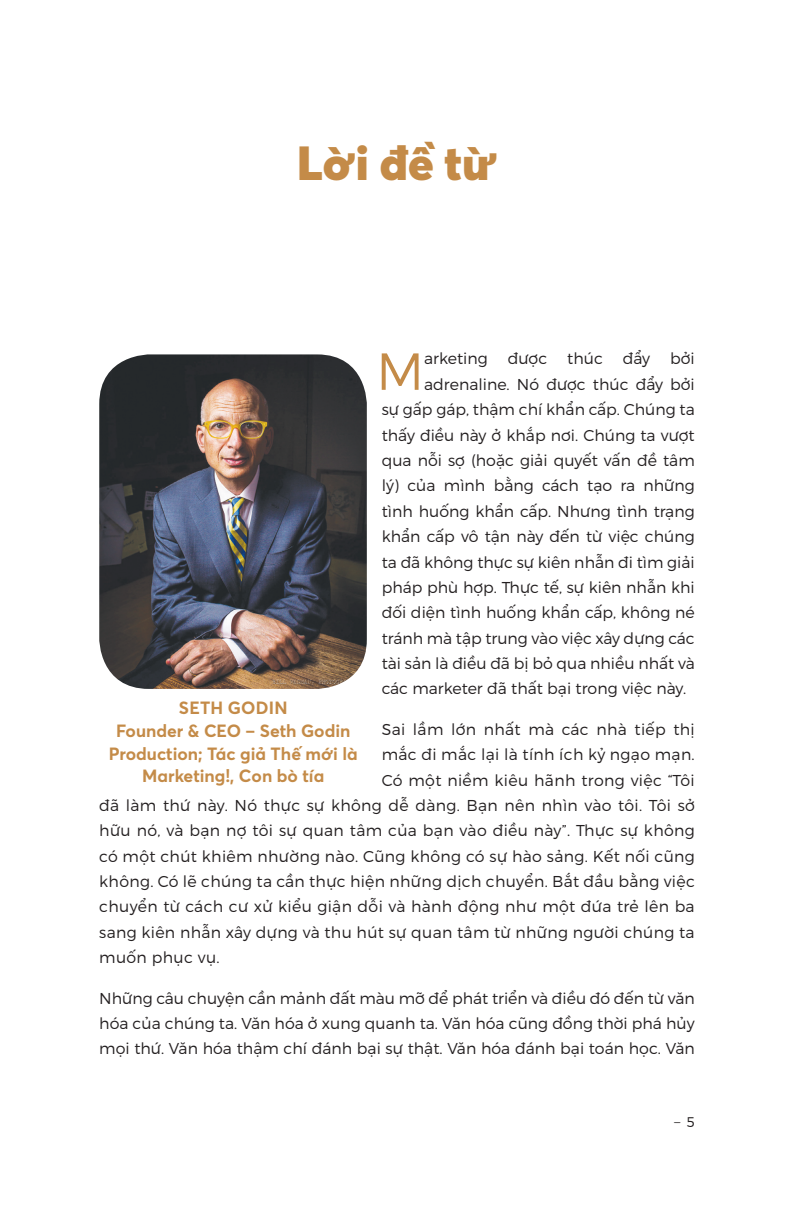
<style>
.page{position:relative;width:804px;height:1211px;background:#fff}
.page>*{position:absolute;margin:0;border:0;box-sizing:border-box;transform-origin:0 0}
.t1{font:300 51.98px "Montserrat";color:#c48b48}
.ten_chuong{font:900 47.25px "Averta Std CY";color:#c48b48}
.t2{font:700 17.5px/22.8px "Averta Std CY";color:#c48b48;text-align:center}
.t3{font:300 15.75px/25.4px "Montserrat";color:#231f20;text-align:justify}
.t4{font:300 15.75px "Montserrat";letter-spacing:.02em;color:#231f20}
.t5{font:14px "Garamond Premr Pro";color:#231f20}
.s1{font-family:"Montserrat";font-weight:300}
</style>
<div class="page">
<img style="left:99px;top:354px;width:268px;height:335px">
<p class="ten_chuong" style="left:297px;top:130px;width:201px">Lời đề từ</p>
<p class="t1" style="left:376px;top:334px;width:49px">M</p>
<p class="t3" style="left:424px;top:345px;width:65px">arketing</p>
<p class="t3" style="left:508px;top:345px;width:41px">được</p>
<p class="t3" style="left:567px;top:345px;width:37px">thúc</p>
<p class="t3" style="left:623px;top:345px;width:29px">đẩy</p>
<p class="t3" style="left:670px;top:345px;width:26px">bởi</p>
<p class="t3" style="left:424px;top:370px;width:272px">adrenaline. Nó được thúc đẩy bởi</p>
<p class="t3" style="left:382px;top:396px;width:314px">sự gấp gáp, thậm chí khẩn cấp. Chúng ta</p>
<p class="t3" style="left:382px;top:421px;width:314px">thấy điều này ở khắp nơi. Chúng ta vượt</p>
<p class="t3" style="left:382px;top:446px;width:314px">qua nỗi sợ (hoặc giải quyết vấn đề tâm</p>
<p class="t3" style="left:382px;top:472px;width:314px">lý) của mình bằng cách tạo ra những</p>
<p class="t3" style="left:382px;top:497px;width:314px">tình huống khẩn cấp. Nhưng tình trạng</p>
<p class="t3" style="left:382px;top:523px;width:314px">khẩn cấp vô tận này đến từ việc chúng</p>
<p class="t3" style="left:382px;top:548px;width:314px">ta đã không thực sự kiên nhẫn đi tìm giải</p>
<p class="t3" style="left:382px;top:573px;width:314px">pháp phù hợp. Thực tế, sự kiên nhẫn khi</p>
<p class="t3" style="left:382px;top:599px;width:314px">đối diện tình huống khẩn cấp, không né</p>
<p class="t3" style="left:382px;top:624px;width:314px">tránh mà tập trung vào việc xây dựng các</p>
<p class="t3" style="left:382px;top:649px;width:314px">tài sản là điều đã bị bỏ qua nhiều nhất và</p>
<p class="t3" style="left:382px;top:675px;width:306px">các marketer đã thất bại trong việc này.</p>
<p class="t4" style="left:382px;top:718px;width:314px">Sai lầm lớn nhất mà các nhà tiếp thị</p>
<p class="t4" style="left:382px;top:743px;width:314px">mắc đi mắc lại là tính ích kỷ ngạo mạn.</p>
<p class="t4" style="left:382px;top:768px;width:314px">Có một niềm kiêu hãnh trong việc “Tôi</p>
<p class="t4" style="left:99px;top:794px;width:597px">đã làm thứ này. Nó thực sự không dễ dàng. Bạn nên nhìn vào tôi. Tôi sở</p>
<p class="t4" style="left:99px;top:819px;width:597px">hữu nó, và bạn nợ tôi sự quan tâm của bạn vào điều này”. Thực sự không</p>
<p class="t4" style="left:99px;top:844px;width:597px">có một chút khiêm nhường nào. Cũng không có sự hào sảng. Kết nối cũng</p>
<p class="t4" style="left:99px;top:870px;width:597px">không. Có lẽ chúng ta cần thực hiện những dịch chuyển. Bắt đầu bằng việc</p>
<p class="t4" style="left:99px;top:895px;width:597px">chuyển từ cách cư xử kiểu giận dỗi và hành động như một đứa trẻ lên ba</p>
<p class="t4" style="left:99px;top:921px;width:597px">sang kiên nhẫn xây dựng và thu hút sự quan tâm từ những người chúng ta</p>
<p class="t4" style="left:99px;top:946px;width:122px">muốn phục vụ.</p>
<p class="t3" style="left:99px;top:984px;width:597px">Những câu chuyện cần mảnh đất màu mỡ để phát triển và điều đó đến từ văn hóa của chúng ta. Văn hóa ở xung quanh ta. Văn hóa cũng đồng thời phá hủy mọi thứ. Văn hóa thậm chí đánh bại sự thật. Văn hóa đánh bại toán học. Văn</p>
<p class="t2" style="left:109px;top:695px;width:251px">SETH GODIN<br>Founder &amp; CEO – Seth Godin<br>Production; Tác giả Thế mới là<br>Marketing!, Con bò tía</p>
<p class="t5" style="left:673px;top:1113px;width:23px">– <span class="s1">5</span></p>
</div>
